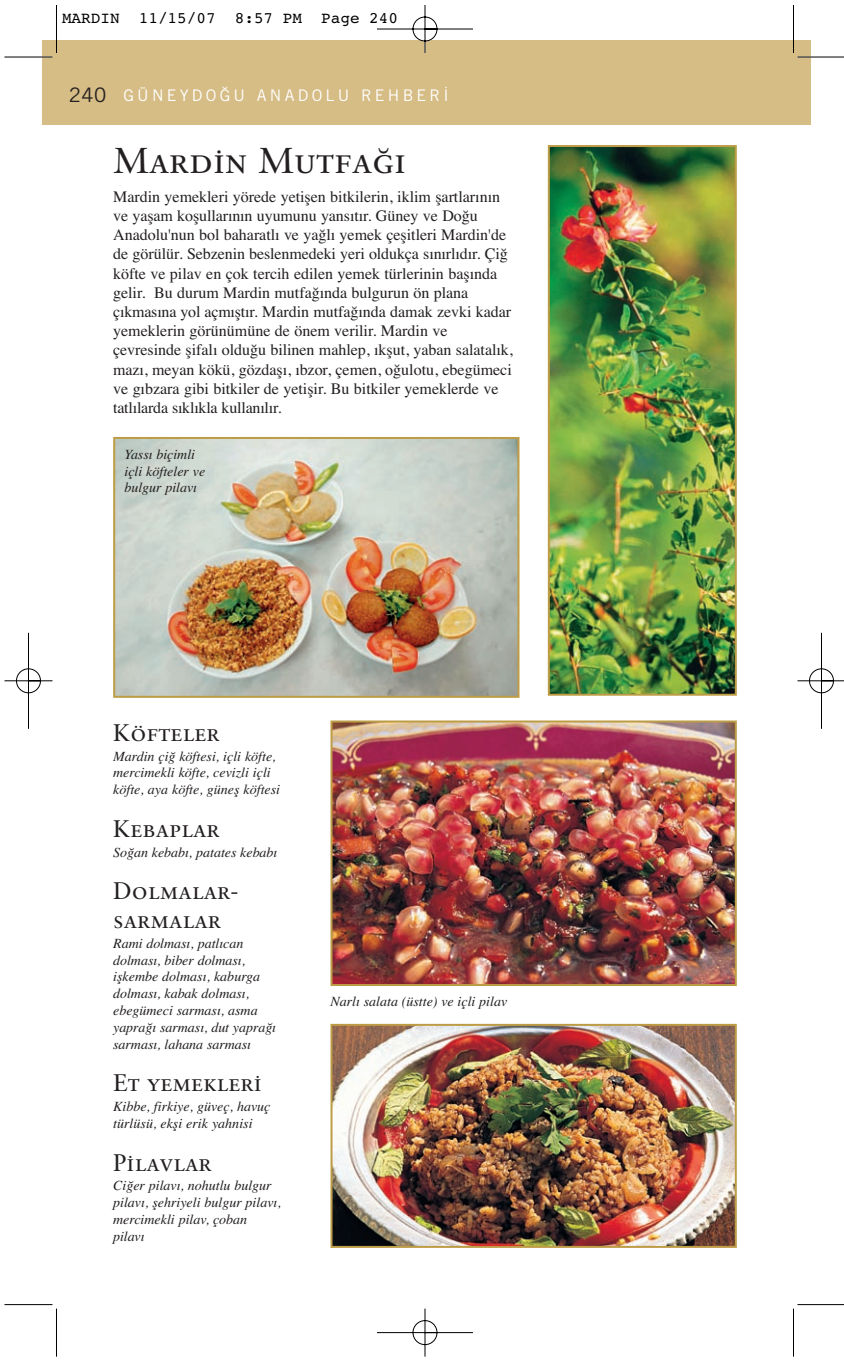
<style>
.page{position:relative;width:844px;height:1361px;background:#fff}
.page>*{position:absolute;margin:0;border:0;box-sizing:border-box;transform-origin:0 0}
.t1{font:36px "Sabon Roman SC";color:#231f20}
.t2{font:24px/28.8px "Sabon Roman SC";color:#231f20}
.t3{font:16px/19.2px "Times TU";color:#231f20}
.t4{font:16px "Courier TU";color:#000}
.t5{font:16px "Trade Gothic";letter-spacing:.2em;color:#fff}
.t6{font:italic 14px/16.8px "Times TU";color:#231f20}
.s1{font-size:20px;color:#231f20}
</style>
<div class="page">
<img style="left:4px;top:5px;width:840px;height:1352px">
<p class="t4" style="left:62px;top:12px;width:338px">MARDIN 11/15/07 8:57 PM Page 240</p>
<p class="t5" style="left:69px;top:90px;width:381px"><span class="s1">240</span> GÜNEYDO⁄U ANADOLU REHBER‹</p>
<h1 class="t1" style="left:113px;top:145px;width:294px">Mardin Mutfa¤›</h1>
<p class="t3" style="left:113px;top:188px;width:401px">Mardin yemekleri yörede yetişen bitkilerin, iklim şartlarının ve yaşam koşullarının uyumunu yansıtır. Güney ve Doğu Anadolu'nun bol baharatlı ve yağlı yemek çeşitleri Mardin'de de görülür. Sebzenin beslenmedeki yeri oldukça sınırlıdır. Çiğ köfte ve pilav en çok tercih edilen yemek türlerinin başında gelir. Bu durum Mardin mutfağında bulgurun ön plana çıkmasına yol açmıştır. Mardin mutfağında damak zevki kadar yemeklerin görünümüne de önem verilir. Mardin ve çevresinde şifalı olduğu bilinen mahlep, ıkşut, yaban salatalık, mazı, meyan kökü, gözdaşı, ıbzor, çemen, oğulotu, ebegümeci ve gıbzara gibi bitkiler de yetişir. Bu bitkiler yemeklerde ve tatlılarda sıklıkla kullanılır.</p>
<p class="t6" style="left:125px;top:447px;width:82px">Yassı biçimli içli köfteler ve bulgur pilavı</p>
<h2 class="t2" style="left:113px;top:720px;width:108px">Köfteler</h2>
<p class="t6" style="left:113px;top:749px;width:169px">Mardin çiğ köftesi, içli köfte, mercimekli köfte, cevizli içli köfte, aya köfte, güneş köftesi</p>
<h2 class="t2" style="left:113px;top:816px;width:108px">Kebaplar</h2>
<p class="t6" style="left:113px;top:845px;width:166px">Soğan kebabı, patates kebabı</p>
<h2 class="t2" style="left:113px;top:878px;width:127px">Dolmalar&shy;sarmalar</h2>
<p class="t6" style="left:113px;top:936px;width:165px">Rami dolması, patlıcan dolması, biber dolması, işkembe dolması, kaburga dolması, kabak dolması, ebegümeci sarması, asma yaprağı sarması, dut yaprağı sarması, lahana sarması</p>
<h2 class="t2" style="left:113px;top:1070px;width:150px">Et yemekleri</h2>
<p class="t6" style="left:113px;top:1099px;width:159px">Kibbe, firkiye, güveç, havuç türlüsü, ekşi erik yahnisi</p>
<h2 class="t2" style="left:113px;top:1150px;width:100px">Pilavlar</h2>
<p class="t6" style="left:113px;top:1178px;width:169px">Ciğer pilavı, nohutlu bulgur pilavı, şehriyeli bulgur pilavı, mercimekli pilav, çoban pilavı</p>
<p class="t6" style="left:331px;top:994px;width:178px">Narlı salata (üstte) ve içli pilav</p>
</div>
